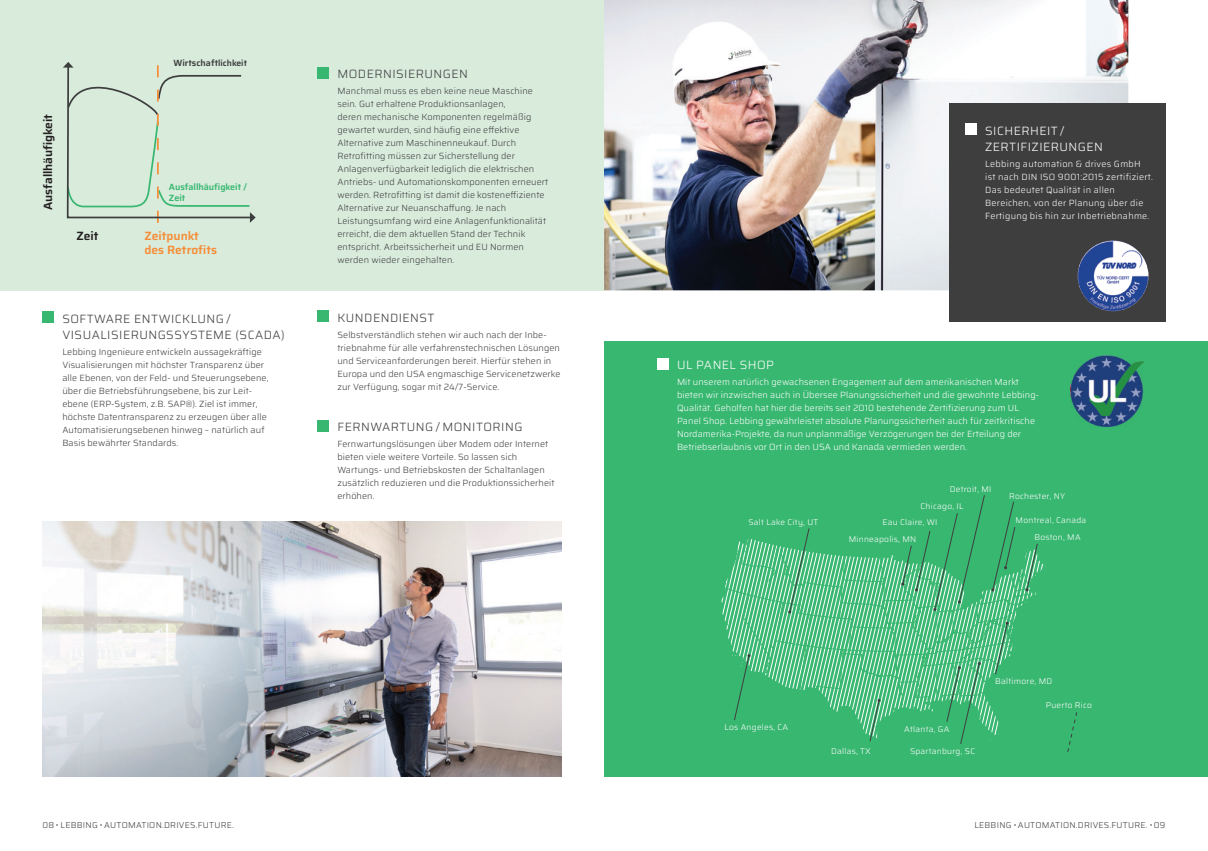
<style>
.page{position:relative;width:1208px;height:851px;background:#fff}
.page>*{position:absolute;margin:0;border:0;box-sizing:border-box;transform-origin:0 0}
.t1{font:300 12px/16px "Saira";letter-spacing:.04em;color:#3e3e3f}
.t2{font:300 12px/16px "Saira";letter-spacing:.04em;color:#fff}
.t3{font:600 12px/14.4px "Saira";color:#f68d38}
.t4{font:600 12px "Saira";color:#231f20}
.t5{font:300 9px/13px "Saira";letter-spacing:.01em;color:#3e3e3f}
.t6{font:300 9px/13px "Saira";letter-spacing:.01em;color:#fff}
.t7{font:300 9px/13px "Saira";letter-spacing:.03em;color:#fff}
.t8{font:600 9px/10.8px "Saira";color:#38b770}
.t9{font:600 9px "Saira";color:#3e3e3f}
.t10{font:300 8.5px "Saira";letter-spacing:.03em;color:#3e3e3f}
.t11{font:300 8.3px "Saira";letter-spacing:.03em;color:#fff}
.s1{font-size:8.6px}
</style>
<div class="page">
<div style="left:0;top:0;width:604px;height:290px;background:#d9ecdc"></div>
<div style="left:604px;top:340px;width:604px;height:436px;background:#38b770"></div>
<img style="left:604px;top:0;width:524px;height:290px">
<div style="left:949px;top:103px;width:216px;height:219px;background:#3e3e3f"></div>
<img style="left:1071px;top:356px;width:72px;height:70px">
<img style="left:1077px;top:240px;width:71px;height:71px;border-radius:35px">
<svg style="left:724px;top:495px;width:314px;height:249px"></svg>
<svg style="left:1067px;top:712px;width:10px;height:40px"></svg>
<img style="left:43px;top:521px;width:518px;height:255px">
<div style="left:965px;top:124px;width:11px;height:11px;background:#fff"></div>
<div style="left:657px;top:358px;width:11px;height:11px;background:#fff"></div>
<div style="left:43px;top:311px;width:11px;height:11px;background:#38b770"></div>
<div style="left:317px;top:310px;width:12px;height:12px;background:#38b770"></div>
<div style="left:317px;top:420px;width:12px;height:11px;background:#38b770"></div>
<div style="left:317px;top:67px;width:12px;height:11px;background:#38b770"></div>
<svg style="left:63px;top:62px;width:193px;height:161px"></svg>
<h1 class="t4" style="left:38px;top:210px;width:98px;rotate:-90deg">Ausfallhäufigkeit</h1>
<h1 class="t4" style="left:77px;top:226px;width:23px">Zeit</h1>
<p class="t9" style="left:173px;top:56px;width:75px">Wirtschaft<span class="s1">lichkeit</span></p>
<p class="t8" style="left:169px;top:181px;width:80px">Ausfallhäufigkeit /<br>Zeit</p>
<h1 class="t3" style="left:144px;top:228px;width:74px">Zeitpunkt des Retrofits</h1>
<h1 class="t1" style="left:62px;top:310px;width:224px">SOFTWARE ENTWICKLUNG /<br>VISUALISIERUNGSSYSTEME (SCADA)</h1>
<p class="t5" style="left:62px;top:344px;width:208px">Lebbing Ingenieure entwickeln aussagekräftige Visualisierungen mit höchster Transparenz über alle Ebenen, von der Feld- und Steuerungsebene, über die Betriebsführungsebene, bis zur Leit&shy;ebene (ERP-System, z.B. SAP®). Ziel ist immer, höchste Datentransparenz zu erzeugen über alle Automatisierungsebenen hinweg – natürlich auf Basis bewährter Standards.</p>
<h1 class="t1" style="left:337px;top:66px;width:132px">MODERNISIERUNGEN</h1>
<p class="t5" style="left:337px;top:84px;width:212px">Manchmal muss es eben keine neue Maschine sein. Gut erhaltene Produktionsanlagen,<br>deren mechanische Komponenten regelmäßig gewartet wurden, sind häufig eine effek tive Alternative zum Maschinenneukauf. Durch Retrofitting müssen zur Sicherstellung der Anlagenverfügbarkeit lediglich die elektrischen Antriebs- und Automationskomponenten erneuert werden. Retrofitting ist damit die kosteneffiziente Alternative zur Neu anschaffung. Je nach Leistungsumfang wird eine Anlagenfunktionalität erreicht, die dem aktuellen Stand der Technik entspricht. Arbeitssicherheit und EU Normen werden wieder eingehalten.</p>
<h1 class="t1" style="left:337px;top:309px;width:99px">KUNDENDIENST</h1>
<p class="t5" style="left:337px;top:327px;width:224px">Selbstverständlich stehen wir auch nach der Inbe&shy;triebnahme für alle verfahrenstechnischen Lösungen und Serviceanforde rungen bereit. Hierfür stehen in Europa und den USA eng maschige Servicenetzwerke zur Verfügung, sogar mit 24/7- Service.</p>
<h1 class="t1" style="left:337px;top:418px;width:187px">FERNWARTUNG / MONITORING</h1>
<p class="t5" style="left:337px;top:437px;width:219px">Fernwartungslösungen über Modem oder Internet bieten viele weitere Vorteile. So lassen sich Wartungs- und Betriebskosten der Schaltanlagen zusätzlich reduzieren und die Produktionssicherheit erhöhen.</p>
<h1 class="t2" style="left:985px;top:122px;width:119px">SICHERHEIT /<br>ZERTIFIZIERUNGEN</h1>
<p class="t7" style="left:985px;top:157px;width:169px">Lebbing automation &amp; drives GmbH ist nach DIN ISO 9001:2015 zertifiziert.<br>Das bedeutet Qualität in allen Bereichen, von der Planung über die Fertigung bis hin zur Inbetriebnahme.</p>
<h1 class="t2" style="left:677px;top:357px;width:99px">UL PANEL SHOP</h1>
<p class="t6" style="left:677px;top:375px;width:363px">Mit unserem natürlich gewachsenen Engagement auf dem amerikanischen Markt bieten wir inzwischen auch in Übersee Planungssicherheit und die gewohnte Lebbing-Qualität. Geholfen hat hier die bereits seit 2010 bestehende Zertifizierung zum UL Panel Shop. Lebbing gewährleistet absolute Planungssicherheit auch für zeitkritische Nordamerika-Projekte, da nun unplanmäßige Verzögerungen bei der Erteilung der Betriebserlaubnis vor Ort in den USA und Kanada vermieden werden.</p>
<p class="t11" style="left:748px;top:515px;width:71px">Salt Lake City, UT</p>
<p class="t11" style="left:949px;top:482px;width:43px">Detroit, MI</p>
<p class="t11" style="left:920px;top:499px;width:44px">Chicago, IL</p>
<p class="t11" style="left:882px;top:515px;width:57px">Eau Claire, WI</p>
<p class="t11" style="left:848px;top:532px;width:69px">Minneapolis, MN</p>
<p class="t11" style="left:1009px;top:489px;width:58px">Rochester, NY</p>
<p class="t11" style="left:1015px;top:513px;width:72px">Montreal, Canada</p>
<p class="t11" style="left:1034px;top:530px;width:48px">Boston, MA</p>
<p class="t11" style="left:724px;top:720px;width:65px">Los Angeles, CA</p>
<p class="t11" style="left:831px;top:744px;width:41px">Dallas, TX</p>
<p class="t11" style="left:904px;top:722px;width:47px">Atlanta, GA</p>
<p class="t11" style="left:910px;top:744px;width:67px">Spartanburg, SC</p>
<p class="t11" style="left:995px;top:674px;width:58px">Baltimore, MD</p>
<p class="t11" style="left:1045px;top:698px;width:48px">Puerto Rico</p>
<p class="t10" style="left:43px;top:818px;width:193px">08 LEBBING AUTOMATION.DRIVES.FUTURE.</p>
<p class="t10" style="left:974px;top:818px;width:192px">LEBBING AUTOMATION.DRIVES.FUTURE. 09</p>
</div>
